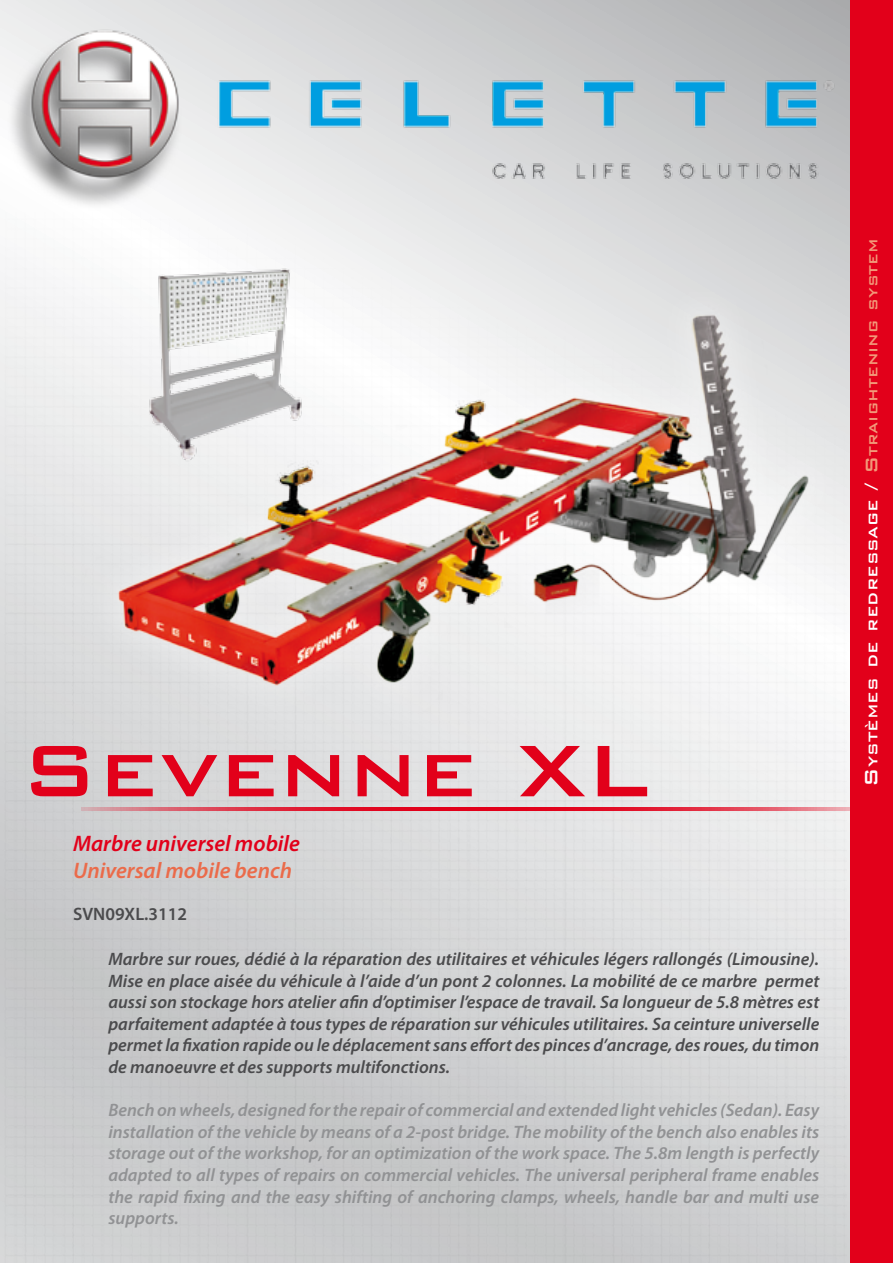
<style>
.page{position:relative;width:893px;height:1263px;background:#fff}
.page>*{position:absolute;margin:0;border:0;box-sizing:border-box;transform-origin:0 0}
.t1{font:500 97.5px "Bank Gothic BT";color:#e2001a}
.t2{font:italic 600 22.5px "Myriad Pro";color:#e2001a}
.t3{font:italic 600 22.5px "Myriad Pro";color:#eb6b4a}
.t4{font:italic 600 18px/21.6px "Myriad Pro";color:#4b4b4d;text-align:justify}
.t5{font:italic 600 18px/21.6px "Myriad Pro";color:#919294;text-align:justify}
.t6{font:600 18px "Myriad Pro";color:#4b4b4d}
.t7{font:500 16.8px "Bank Gothic BT";color:#fff}
.s1{font-size:24px}
.s2{font-size:22.5px;color:#f29a79}
.s3{font-size:15.75px;color:#f29a79}
</style>
<div class="page">
<img style="left:0;top:218px;width:846px;height:1045px">
<div style="left:850px;top:0;width:43px;height:1263px;background:#e2001a"></div>
<img style="left:0;top:11px;width:850px;height:207px">
<hr style="left:81px;top:808px;width:769px;height:3px;background:#e2001a">
<img style="left:85px;top:292px;width:744px;height:443px">
<img style="left:140px;top:256px;width:175px;height:210px">
<h1 class="t1" style="left:20px;top:717px;width:633px">Sevenne XL</h1>
<p class="t2" style="left:73px;top:829px;width:228px">Marbre universel mobile</p>
<p class="t3" style="left:73px;top:856px;width:221px">Universal mobile bench</p>
<p class="t6" style="left:73px;top:903px;width:116px">SVN09XL.3112</p>
<p class="t4" style="left:108px;top:948px;width:712px">Marbre sur roues, dédié à la réparation des utilitaires et véhicules légers rallongés (Limousine).<br>Mise en place aisée du véhicule à l’aide d’un pont 2 colonnes. La mobilité de ce marbre permet aussi son stockage hors atelier afin d’optimiser l’espace de travail. Sa longueur de 5.8 mètres est parfaitement adaptée à tous types de réparation sur véhicules utilitaires. Sa ceinture universelle permet la fixation rapide ou le déplacement sans effort des pinces d’ancrage, des roues, du timon de manoeuvre et des supports multifonctions.</p>
<p class="t5" style="left:108px;top:1099px;width:712px">Bench on wheels, designed for the repair of commercial and extended light vehicles (Sedan). Easy installation of the vehicle by means of a 2-post bridge. The mobility of the bench also enables its storage out of the workshop, for an optimization of the work space. The 5.8m length is perfectly adapted to all types of repairs on commercial vehicles. The universal peripheral frame enables the rapid fixing and the easy shifting of anchoring clamps, wheels, handle bar and multi use supports.</p>
<p class="t7" style="left:864px;top:787px;width:550px;rotate:-90deg"><span class="s1">S</span>ystèmes de redressage <span class="s1">/</span> <span class="s2">S</span><span class="s3">traightening system</span></p>
</div>
